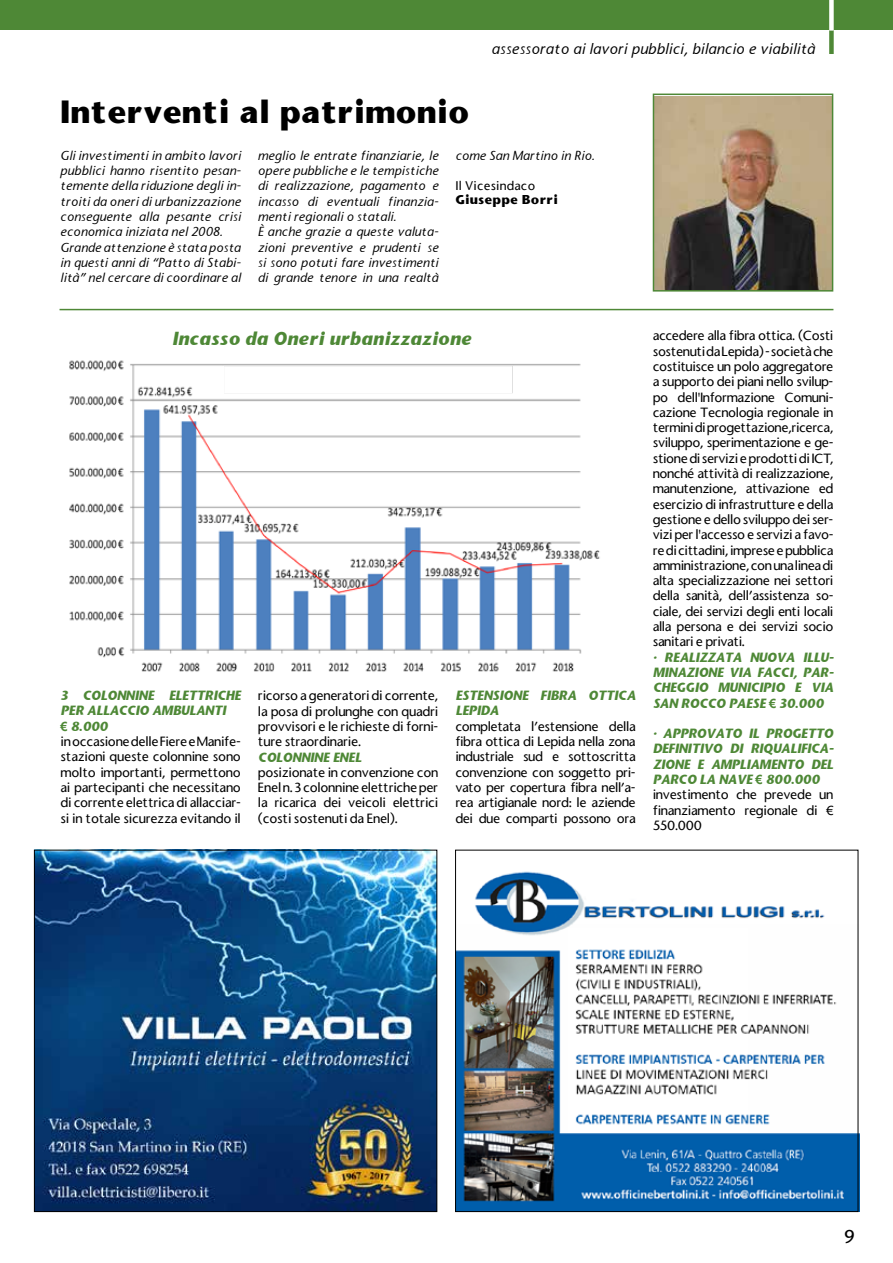
<style>
.page{position:relative;width:893px;height:1263px;background:#fff}
.page>*{position:absolute;margin:0;border:0;box-sizing:border-box;transform-origin:0 0}
.t1{font:700 30px "Stone Sans";color:#000}
.t2{font:italic 700 18px "Stone Sans";color:#4e8836}
.t3{font:500 18px "Stone Sans";color:#000}
.t4{font:italic 500 15px "Stone Sans";letter-spacing:.02em;color:#000}
.t5{font:500 12.75px/15.3px "Stone Sans";letter-spacing:-.02em;color:#000;text-align:justify}
.t6{font:italic 500 12.75px/15.3px "Stone Sans";letter-spacing:.02em;color:#000}
.t7{font:italic 700 12.75px/15.3px "Stone Sans";letter-spacing:-.02em;color:#4e8836}
.t8{font:500 12px "Stone Sans";letter-spacing:.02em;color:#000}
.t9{font:700 12px "Stone Sans";letter-spacing:.02em;color:#000}
.s1{font-family:"Arial";font-style:normal}
.s2{font-weight:500;font-style:normal;color:#000}
.s3{font-family:"Arial";font-weight:400;font-style:normal;color:#000}
.s4{font-weight:700;font-style:italic;color:#4e8836}
.s5{font-family:"Arial";font-weight:700;color:#4e8836}
</style>
<div class="page">
<img style="left:457px;top:850px;width:402px;height:362px">
<img style="left:36px;top:852px;width:399px;height:358px">
<div style="left:455px;top:850px;width:403px;height:362px;border:1px solid #000"></div>
<div style="left:34px;top:850px;width:403px;height:362px;border:1px solid #000"></div>
<img style="left:656px;top:97px;width:174px;height:192px">
<div style="left:653px;top:94px;width:180px;height:198px;border:2px solid #4e8836"></div>
<img style="left:69px;top:360px;width:531px;height:312px">
<hr style="left:60px;top:309px;width:773px;height:1px;background:#4e8836">
<div style="left:0;top:0;width:893px;height:30px;background:#4e8836"></div>
<div style="left:829px;top:30px;width:5px;height:24px;background:#4e8836"></div>
<div style="left:829px;top:0;width:5px;height:31px;background:#fff"></div>
<h1 class="t1" style="left:60px;top:91px;width:411px">Interventi al patrimonio</h1>
<p class="t4" style="left:491px;top:39px;width:325px">assessorato ai lavori pubblici, bilancio e viabilità</p>
<p class="t6" style="left:60px;top:148px;width:182px">Gli investimenti in ambito lavori pubblici hanno risentito pesan&shy;temente della riduzione degli in&shy;troiti da oneri di urbanizzazione conseguente alla pesante crisi economica iniziata nel 2008.<br>Grande attenzione è stata posta in questi anni di “Patto di Stabi&shy;lità” nel cercare di coordinare al</p>
<p class="t6" style="left:258px;top:148px;width:182px">meglio le entrate finanziarie, le opere pubbliche e le tempistiche di realizzazione, pagamento e incasso di eventuali finanzia&shy;menti regionali o statali.<br>È anche grazie a queste valuta&shy;zioni preventive e prudenti se si sono potuti fare investimenti di grande tenore in una realtà</p>
<p class="t6" style="left:455px;top:148px;width:141px">come San Martino in Rio.</p>
<p class="t8" style="left:455px;top:178px;width:81px">Il Vicesindaco</p>
<p class="t9" style="left:455px;top:192px;width:104px">Giuseppe Borri</p>
<h2 class="t2" style="left:172px;top:328px;width:301px">Incasso da Oneri urbanizzazione</h2>
<p class="t5" style="left:653px;top:328px;width:182px">accedere alla fibra ottica. (Costi sostenuti da Lepida) - società che costituisce un polo aggregatore a supporto dei piani nello svilup&shy;po dell'Informazione Comuni&shy;cazione Tecnologia regionale in termini di progettazione,ricerca, sviluppo, sperimentazione e ge&shy;stione di servizi e prodotti di ICT, nonché attività di realizzazione, manutenzione, attivazione ed esercizio di infrastrutture e della gestione e dello sviluppo dei ser&shy;vizi per l'accesso e servizi a favo&shy;re di cittadini, imprese e pubblica amministrazione, con una linea di alta specializzazione nei settori della sanità, dell’assistenza so&shy;ciale, dei servizi degli enti locali alla persona e dei servizi socio sanitari e privati.</p>
<p class="t7" style="left:653px;top:650px;width:182px;text-align:justify">• REALIZZATA NUOVA ILLU-MINAZIONE VIA FACCI, PAR-CHEGGIO MUNICIPIO E VIA SAN ROCCO PAESE <span class="s1">€</span> 30.000</p>
<p class="t7" style="left:653px;top:726px;width:182px">• APPROVATO IL PROGETTO<br>DEFINITIVO DI RIQUALIFICA-<br>ZIONE E AMPLIAMENTO DEL<br>PARCO LA NAVE <span class="s1">€</span> 800.000 <span class="s2">investimento che prevede un finanziamento regionale di</span> <span class="s3">€<br></span><span class="s2">550.000</span></p>
<p class="t5" style="left:61px;top:688px;width:182px;text-align:left"><span class="s4">3 COLONNINE ELETTRICHE<br>PER ALLACCIO AMBULANTI<br></span><span class="s5">€</span> <span class="s4">8.000<br></span>in occasione delle Fiere e Manife&shy;stazioni queste colonnine sono molto importanti, permettono ai partecipanti che necessitano di corrente elettrica di allacciar&shy;si in totale sicurezza evitando il</p>
<p class="t5" style="left:258px;top:688px;width:182px">ricorso a generatori di corrente, la posa di prolunghe con quadri provvisori e le richieste di forni&shy;ture straordinarie.</p>
<p class="t7" style="left:455px;top:688px;width:182px">ESTENSIONE FIBRA OTTICA<br>LEPIDA</p>
<p class="t5" style="left:455px;top:718px;width:182px">completata l’estensione della fibra ottica di Lepida nella zona industriale sud e sottoscritta convenzione con soggetto pri&shy;vato per copertura fibra nell’a&shy;rea artigianale nord: le aziende dei due comparti possono ora</p>
<p class="t7" style="left:258px;top:750px;width:105px">COLONNINE ENEL</p>
<p class="t5" style="left:258px;top:765px;width:182px">posizionate in convenzione con Enel n. 3 colonnine elettriche per la ricarica dei veicoli elettrici (costi sostenuti da Enel).</p>
<h2 class="t3" style="left:844px;top:1225px;width:12px">9</h2>
</div>
